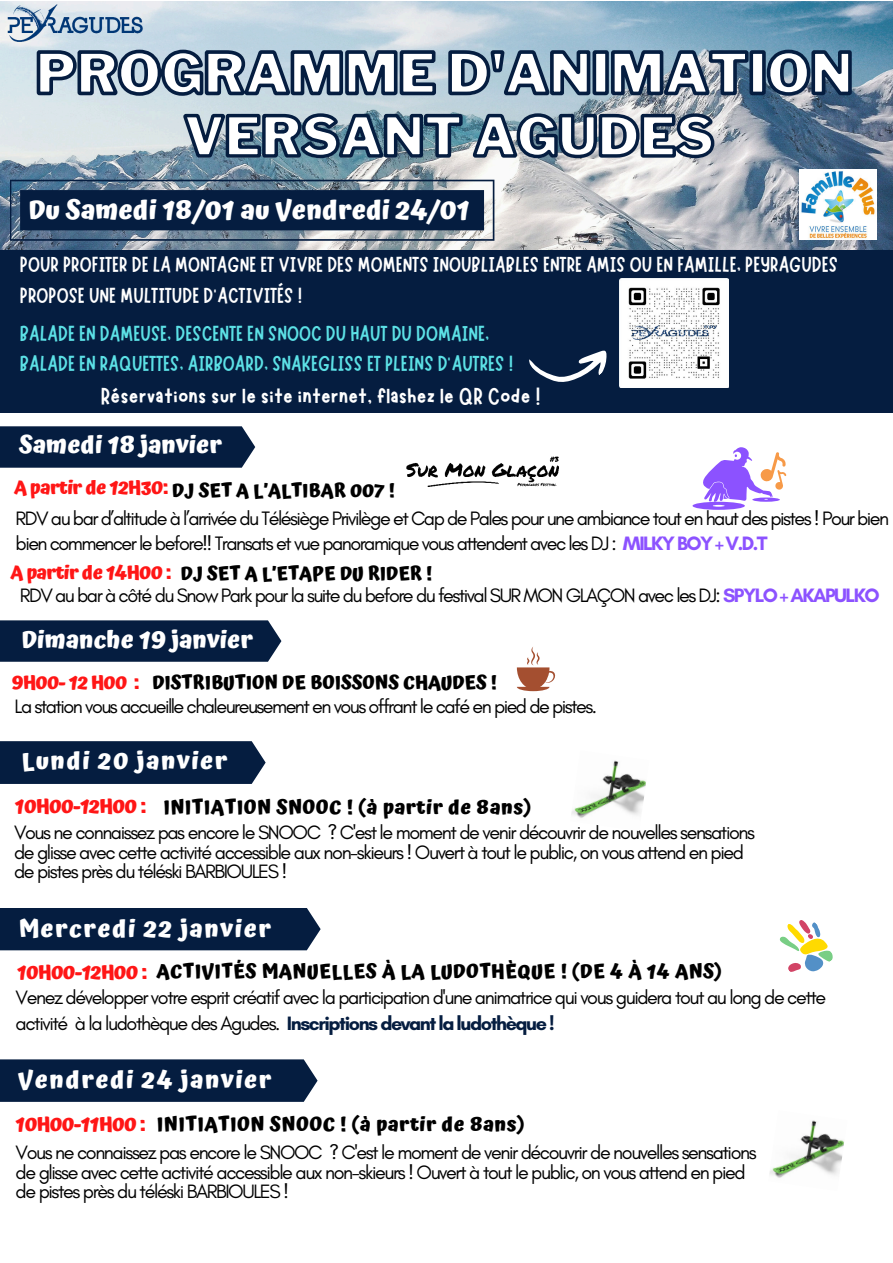
<style>
.page{position:relative;width:893px;height:1263px;background:#fff}
.page>*{position:absolute;margin:0;border:0;box-sizing:border-box;transform-origin:0 0}
.t1{font:900 55.8px "Libre Franklin";color:#fff}
.t2{font:900 54.38px "Libre Franklin";color:#fff}
.t3{font:700 26.47px "Atma";color:#fff}
.t4{font:24.75px "Marykate";color:#fff}
.t5{font:700 24.22px "Atma";letter-spacing:.06em;color:#fff}
.t6{font:700 24.22px "Atma";color:#fff}
.t7{font:21.75px/30.4px "Marykate";color:#fff}
.t8{font:21.75px/30.4px "Marykate";color:#5ce1e6}
.t9{font:700 19.8px "Atma";letter-spacing:.025em;color:#000}
.t10{font:700 19.8px "Atma";letter-spacing:-.03em;color:#ff1616}
.t11{font:19.73px/19.6px "Glacial Indifference";letter-spacing:-.07em;color:#000}
.t12{font:700 19.65px "Atma";letter-spacing:.025em;color:#000}
.t13{font:700 19.05px "Atma";color:#000}
.s1{font-weight:700;color:#8c52ff}
.s2{color:#ff1616}
.s3{font-weight:700;color:#051d40}
</style>
<div class="page">
<img style="left:0;top:1px;width:893px;height:249px">
<div style="left:0;top:250px;width:893px;height:163px;background:#051d40"></div>
<img style="left:0;top:1px;width:152px;height:44px">
<img style="left:800px;top:170px;width:76px;height:69px">
<svg style="left:10px;top:180px;width:484px;height:61px;background:#2f4461"></svg>
<svg style="left:692px;top:447px;width:94px;height:63px"></svg>
<svg style="left:0;top:426px;width:255px;height:42px;background:#0e2547"></svg>
<svg style="left:0;top:741px;width:266px;height:43px;background:#0c2345"></svg>
<div style="left:0;top:908px;width:321px;height:42px;background:#051d40"></div>
<img style="left:619px;top:278px;width:109px;height:110px">
<svg style="left:529px;top:350px;width:77px;height:32px"></svg>
<svg style="left:0;top:620px;width:281px;height:42px;background:#0e2546"></svg>
<svg style="left:517px;top:647px;width:39px;height:44px"></svg>
<img style="left:571px;top:760px;width:75px;height:58px">
<div style="left:0;top:1059px;width:317px;height:43px;background:#051d40"></div>
<img style="left:769px;top:1120px;width:75px;height:58px">
<img style="left:406px;top:456px;width:152px;height:30px">
<svg style="left:182px;top:111px;width:534px;height:50px;background:#6f8596"></svg>
<svg style="left:35px;top:47px;width:818px;height:51px;background:#758ca1"></svg>
<svg style="left:779px;top:920px;width:53px;height:52px"></svg>
<h1 class="t1" style="left:36px;top:41px;width:818px">PROGRAMME D'ANIMATION</h1>
<h2 class="t2" style="left:184px;top:105px;width:532px">VERSANT AGUDES</h2>
<h3 class="t3" style="left:29px;top:195px;width:442px">Du Samedi 18/01 au Vendredi 24/01</h3>
<p class="t7" style="left:20px;top:249px;width:819px">POUR PROFITER DE LA MONTAGNE ET VIVRE DES MOMENTS INOUBLIABLES ENTRE AMIS OU EN FAMILLE, PEYRAGUDES<br>PROPOSE UNE MULTITUDE D'ACTIVITÉS !</p>
<p class="t8" style="left:20px;top:317px;width:495px">BALADE EN DAMEUSE, DESCENTE EN SNOOC DU HAUT DU DOMAINE,<br>BALADE EN RAQUETTES, AIRBOARD, SNAKEGLISS ET PLEINS D'AUTRES !</p>
<p class="t4" style="left:101px;top:381px;width:441px">Réservations sur le site internet, flashez le QR Code !</p>
<p class="t6" style="left:19px;top:430px;width:204px">Samedi 18 janvier</p>
<p class="t13" style="left:14px;top:480px;width:382px"><sup>A</sup> <sup>partir</sup> <sup>de</sup> <sup>12H30:</sup> DJ SET A L’ALTIBAR 007 !</p>
<p class="t11" style="left:16px;top:506px;width:875px;line-height:25.3px">RDV au bar d’altitude à l’arrivée du Télésiège Privilège et Cap de Pales pour une ambiance tout en haut des pistes ! Pour bien bien commencer le before!! Transats et vue panoramique vous attendent avec les DJ : <span class="s1">MILKY BOY + V.D.T</span></p>
<p class="t13" style="left:11px;top:563px;width:423px"><span class="s2">A partir de 14H00 :</span> DJ SET A L’ETAPE DU RIDER !</p>
<p class="t11" style="left:20px;top:586px;width:861px">RDV au bar à côté du Snow Park pour la suite du before du festival SUR MON GLAÇON avec les DJ: <span class="s1">SPYLO + AKAPULKO</span></p>
<p class="t6" style="left:22px;top:625px;width:232px">Dimanche 19 janvier</p>
<p class="t13" style="left:12px;top:672px;width:487px"><span class="s2">9H00- 12 H00 :</span> DISTRIBUTION DE BOISSONS CHAUDES !</p>
<p class="t11" style="left:15px;top:697px;width:584px">La station vous accueille chaleureusement en vous offrant le café en pied de pistes.</p>
<p class="t5" style="left:21px;top:746px;width:208px">Lundi 20 janvier</p>
<p class="t9" style="left:163px;top:795px;width:371px">INITIATION SNOOC ! (à partir de 8ans)</p>
<p class="t11" style="left:14px;top:823px;width:742px">Vous ne connaissez pas encore le SNOOC ? C'est le moment de venir découvrir de nouvelles sensations de glisse avec cette activité accessible aux non-skieurs ! Ouvert à tout le public, on vous attend en pied de pistes près du téléski BARBIOULES !</p>
<p class="t10" style="left:15px;top:794px;width:132px">10H00-12H00 :</p>
<p class="t5" style="left:19px;top:914px;width:254px">Mercredi 22 janvier</p>
<p class="t12" style="left:17px;top:959px;width:707px"><span class="s2">10H00-12H00 :</span> ACTIVITÉS MANUELLES À LA LUDOTHÈQUE ! (DE 4 À 14 ANS)</p>
<p class="t11" style="left:16px;top:985px;width:812px;line-height:25.9px">Venez développer votre esprit créatif avec la participation d'une animatrice qui vous guidera tout au long de cette activité à la ludothèque des Agudes. <span class="s3">Inscriptions devant la ludothèque !</span></p>
<p class="t5" style="left:18px;top:1065px;width:255px">Vendredi 24 janvier</p>
<p class="t9" style="left:157px;top:1112px;width:371px">INITIATION SNOOC ! (à partir de 8ans)</p>
<p class="t11" style="left:16px;top:1143px;width:742px">Vous ne connaissez pas encore le SNOOC ? C'est le moment de venir découvrir de nouvelles sensations de glisse avec cette activité accessible aux non-skieurs ! Ouvert à tout le public, on vous attend en pied de pistes près du téléski BARBIOULES !</p>
<p class="t10" style="left:16px;top:1112px;width:131px">10H00-11H00 :</p>
</div>
